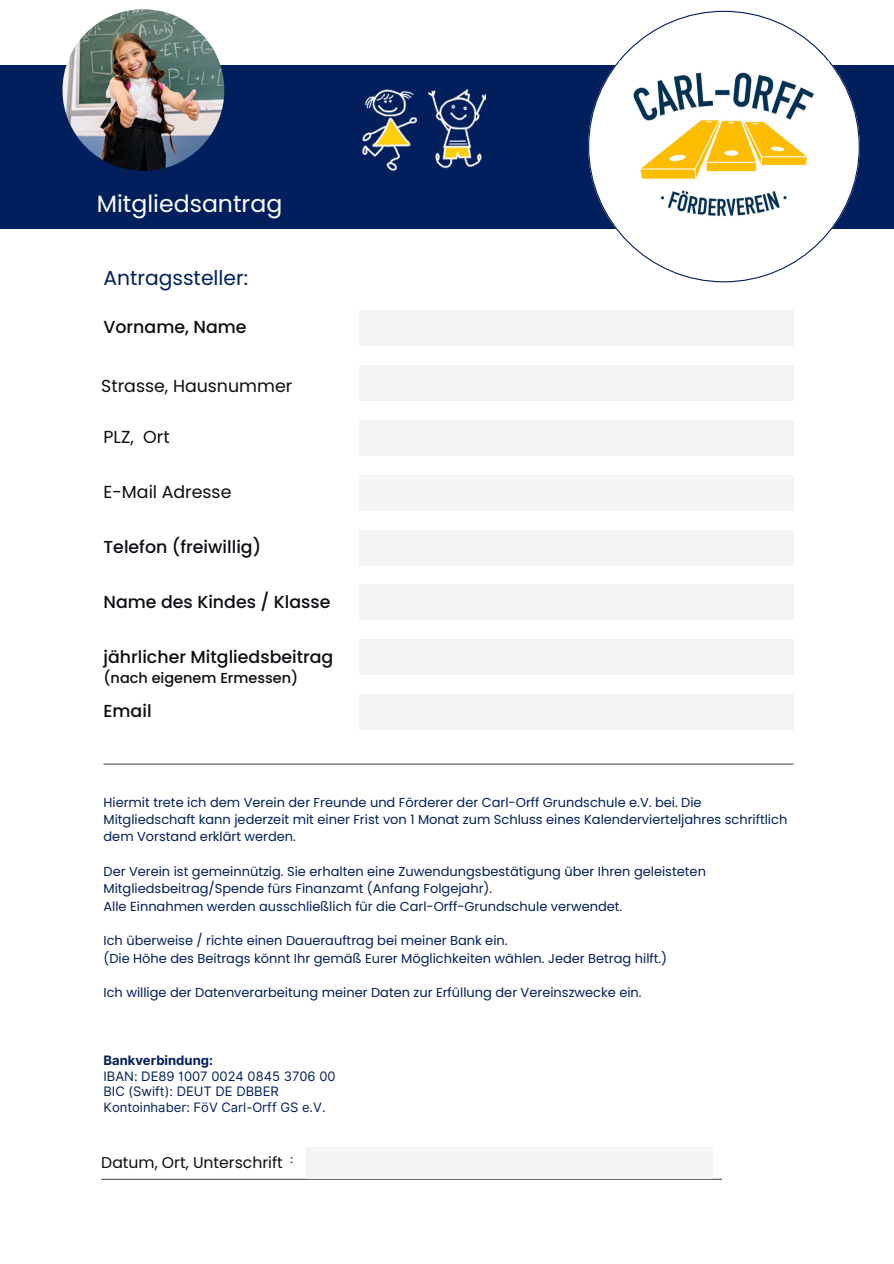
<style>
.page{position:relative;width:894px;height:1264px;background:#fff}
.page>*{position:absolute;margin:0;border:0;box-sizing:border-box;transform-origin:0 0}
.t1{font:23.55px "Poppins";color:#fff}
.t2{font:20.25px "Poppins";color:#001f5c}
.t3{font:500 17.4px "Poppins";color:#0e0d14}
.t4{font:17.4px "Poppins";color:#0e0d14}
.t5{font:15.6px "Poppins";color:#0e0d14}
.t6{font:500 14.4px "Poppins";color:#0e0d14}
.t7{font:13.05px/17.2px "Poppins";color:#001f5c}
.t8{font:13.05px "Inter";color:#001f5c}
.t9{font:700 13.05px "Inter";color:#001f5c}
.t10{font:500 10.35px "Poppins";color:#0e0d14}
</style>
<div class="page">
<div style="left:0;top:65px;width:893px;height:163px;background:#001f5c"></div>
<div style="left:359px;top:310px;width:434px;height:36px;background:#f4f4f4"></div>
<div style="left:359px;top:365px;width:434px;height:35px;background:#f4f4f4"></div>
<div style="left:359px;top:420px;width:434px;height:35px;background:#f4f4f4"></div>
<div style="left:359px;top:475px;width:434px;height:35px;background:#f4f4f4"></div>
<div style="left:359px;top:529px;width:434px;height:36px;background:#f4f4f4"></div>
<div style="left:359px;top:584px;width:434px;height:36px;background:#f4f4f4"></div>
<div style="left:359px;top:639px;width:434px;height:36px;background:#f4f4f4"></div>
<div style="left:359px;top:694px;width:434px;height:35px;background:#f4f4f4"></div>
<hr style="left:101px;top:1178px;width:620px;height:1px;background:#545454">
<hr style="left:103px;top:763px;width:690px;height:1px;background:#545454">
<img style="left:62px;top:9px;width:162px;height:162px;border-radius:50%">
<svg style="left:588px;top:11px;width:271px;height:271px"></svg>
<img style="left:619px;top:61px;width:209px;height:167px">
<img style="left:362px;top:89px;width:56px;height:82px">
<img style="left:428px;top:89px;width:57px;height:80px">
<div style="left:305px;top:1147px;width:407px;height:32px;background:#f4f4f4"></div>
<h1 class="t1" style="left:97px;top:187px;width:187px">Mitgliedsantrag</h1>
<p class="t2" style="left:103px;top:264px;width:146px">Antragssteller:</p>
<p class="t3" style="left:103px;top:315px;width:144px">Vorname, Name</p>
<p class="t4" style="left:101px;top:373px;width:192px">Strasse, Hausnummer</p>
<p class="t4" style="left:103px;top:425px;width:68px">PLZ, Ort</p>
<h3 class="t4" style="left:103px;top:480px;width:129px">E-Mail Adresse</h3>
<h3 class="t3" style="left:103px;top:534px;width:159px">Telefon (freiwillig)</h3>
<p class="t3" style="left:103px;top:589px;width:228px">Name des Kindes / Klasse</p>
<p class="t3" style="left:103px;top:644px;width:231px">jährlicher Mitgliedsbeitrag</p>
<p class="t6" style="left:103px;top:668px;width:196px">(nach eigenem Ermessen)</p>
<p class="t3" style="left:103px;top:699px;width:50px">Email</p>
<h2 class="t7" style="left:103px;top:793px;width:685px">Hiermit trete ich dem Verein der Freunde und Förderer der Carl-Orff Grundschule e.V. bei. Die<br>Mitgliedschaft kann jederzeit mit einer Frist von 1 Monat zum Schluss eines Kalendervierteljahres schriftlich dem Vorstand erklärt werden.</h2>
<h3 class="t7" style="left:103px;top:862px;width:603px">Der Verein ist gemeinnützig. Sie erhalten eine Zuwendungsbestätigung über Ihren geleisteten</h3>
<h4 class="t7" style="left:103px;top:880px;width:390px">Mitgliedsbeitrag/Spende fürs Finanzamt (Anfang Folgejahr).</h4>
<h4 class="t7" style="left:103px;top:897px;width:520px">Alle Einnahmen werden ausschließlich für die Carl-Orff-Grundschule verwendet.</h4>
<h4 class="t7" style="left:103px;top:932px;width:405px">Ich überweise / richte einen Dauerauftrag bei meiner Bank ein.</h4>
<h3 class="t7" style="left:103px;top:949px;width:565px">(Die Höhe des Beitrags könnt Ihr gemäß Eurer Möglichkeiten wählen. Jeder Betrag hilft.)</h3>
<h3 class="t7" style="left:103px;top:984px;width:539px">Ich willige der Datenverarbeitung meiner Daten zur Erfüllung der Vereinszwecke ein.</h3>
<p class="t9" style="left:103px;top:1052px;width:111px">Bankverbindung:</p>
<p class="t8" style="left:103px;top:1068px;width:234px">IBAN: DE89 1007 0024 0845 3706 00</p>
<p class="t8" style="left:103px;top:1083px;width:177px">BIC (Swift): DEUT DE DBBER</p>
<p class="t8" style="left:103px;top:1099px;width:223px">Kontoinhaber: FöV Carl-Orff GS e.V.</p>
<p class="t5" style="left:101px;top:1151px;width:183px">Datum, Ort, Unterschrift</p>
<p class="t10" style="left:290px;top:1151px;width:4px">:</p>
</div>
